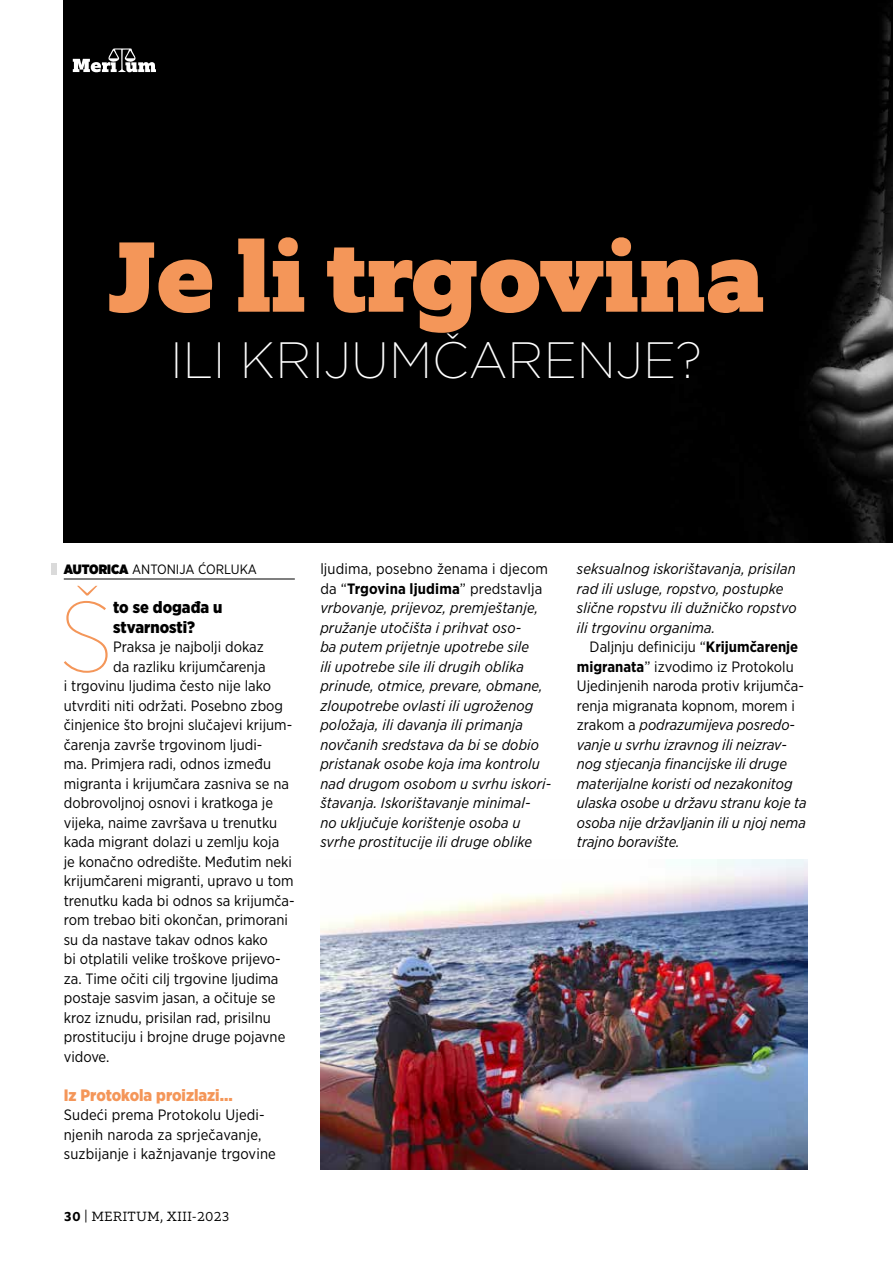
<style>
.page{position:relative;width:893px;height:1263px;background:#fff}
.page>*{position:absolute;margin:0;border:0;box-sizing:border-box;transform-origin:0 0}
.t1{font:900 100.5px "Equip Slab";color:#f49659}
.t2{font:100 100.05px "Gotham Narrow";color:#f49659}
.t3{font:200 51px "Gotham";color:#fff}
.t4{font:900 16.5px "Gotham Narrow";color:#f49659}
.t5{font:900 16.5px/19.5px "Gotham Narrow";color:#000}
.t6{font:italic 15px/19.5px "Gotham Narrow";letter-spacing:.01em;color:#000}
.t7{font:15px/19.5px "Gotham Narrow";color:#000}
.t8{font:13.5px "Gotham Narrow";color:#000}
.t9{font:300 13.5px "Equip Slab";letter-spacing:.04em;color:#000}
.s1{font-weight:900}
.s2{font-weight:700}
.s3{font-style:normal}
.s4{font-weight:700;font-style:normal}
</style>
<div class="page">
<div style="left:64px;top:0;width:829px;height:542px;background:#000"></div>
<div style="left:51px;top:563px;width:6px;height:12px;background:#dadada"></div>
<hr style="left:64px;top:579px;width:231px;height:1px;background:#000">
<img style="left:320px;top:860px;width:488px;height:309px">
<svg style="left:73px;top:48px;width:83px;height:24px"></svg>
<h1 class="t1" style="left:108px;top:213px;width:658px">Je li trgovina</h1>
<h3 class="t3" style="left:170px;top:329px;width:533px">ILI KRIJUMČARENJE?</h3>
<p class="t8" style="left:64px;top:561px;width:195px"><span class="s1">AUTORICA</span> ANTONIJA ĆORLUKA</p>
<h2 class="t2" style="left:59px;top:577px;width:56px">Š</h2>
<p class="t5" style="left:113px;top:598px;width:111px">to se događa u stvarnosti?</p>
<p class="t7" style="left:113px;top:637px;width:152px">Praksa je najbolji dokaz</p>
<p class="t7" style="left:113px;top:656px;width:154px">da razliku krijumčarenja</p>
<p class="t7" style="left:64px;top:676px;width:209px">i trgovinu ljudima često nije lako</p>
<p class="t7" style="left:64px;top:695px;width:221px">utvrditi niti održati. Posebno zbog</p>
<p class="t7" style="left:64px;top:715px;width:230px">činjenice što brojni slučajevi krijum-</p>
<p class="t7" style="left:64px;top:734px;width:200px">čarenja završe trgovinom ljudi-</p>
<p class="t7" style="left:64px;top:754px;width:209px">ma. Primjera radi, odnos između</p>
<p class="t7" style="left:64px;top:773px;width:227px">migranta i krijumčara zasniva se na</p>
<p class="t7" style="left:64px;top:793px;width:211px">dobrovoljnoj osnovi i kratkoga je</p>
<p class="t7" style="left:64px;top:812px;width:215px">vijeka, naime završava u trenutku</p>
<p class="t7" style="left:64px;top:832px;width:217px">kada migrant dolazi u zemlju koja</p>
<p class="t7" style="left:64px;top:851px;width:230px">je konačno odredište. Međutim neki</p>
<p class="t7" style="left:64px;top:871px;width:231px">krijumčareni migranti, upravo u tom</p>
<p class="t7" style="left:64px;top:890px;width:232px">trenutku kada bi odnos sa krijumča-</p>
<p class="t7" style="left:64px;top:910px;width:226px">rom trebao biti okončan, primorani</p>
<p class="t7" style="left:64px;top:929px;width:206px">su da nastave takav odnos kako</p>
<p class="t7" style="left:64px;top:949px;width:219px">bi otplatili velike troškove prijevo-</p>
<p class="t7" style="left:64px;top:968px;width:216px">za. Time očiti cilj trgovine ljudima</p>
<p class="t7" style="left:64px;top:988px;width:213px">postaje sasvim jasan, a očituje se</p>
<p class="t7" style="left:64px;top:1007px;width:209px">kroz iznudu, prisilan rad, prisilnu</p>
<p class="t7" style="left:64px;top:1027px;width:223px">prostituciju i brojne druge pojavne</p>
<p class="t7" style="left:64px;top:1046px;width:47px">vidove.</p>
<p class="t4" style="left:64px;top:1084px;width:170px">Iz Protokola proizlazi...</p>
<p class="t7" style="left:64px;top:1105px;width:214px">Sudeći prema Protokolu Ujedi&shy;njenih naroda za sprječavanje, suzbijanje i kažnjavanje trgovine</p>
<p class="t9" style="left:64px;top:1208px;width:167px"><span class="s2">30</span> | MERITUM, XIII-2023</p>
<p class="t6" style="left:320px;top:559px;width:233px"><span class="s3">ljudima, posebno ženama i djecom da “</span><span class="s4">Trgovina ljudima</span><span class="s3">” predstavlja </span>vrbovanje, prijevoz, premještanje, pružanje utočišta i prihvat oso-<br>ba putem prijetnje upotrebe sile<br>ili upotrebe sile ili drugih oblika prinude, otmice, prevare, obmane, zloupotrebe ovlasti ili ugroženog položaja, ili davanja ili primanja novčanih sredstava da bi se dobio pristanak osobe koja ima kontrolu nad drugom osobom u svrhu iskori&shy;štavanja. Iskorištavanje minimal-<br>no uključuje korištenje osoba u svrhe prostitucije ili druge oblike</p>
<p class="t6" style="left:577px;top:559px;width:221px">seksualnog iskorištavanja, prisilan rad ili usluge, ropstvo, postupke slične ropstvu ili dužničko ropstvo ili trgovinu organima.</p>
<p class="t6" style="left:577px;top:637px;width:231px;text-indent:13px"><span class="s3">Daljnju definiciju “</span><span class="s4">Krijumčarenje migranata</span><span class="s3">” izvodimo iz Protokolu Ujedinjenih naroda protiv krijumča&shy;renja migranata kopnom, morem i zrakom a</span> podrazumijeva posredo&shy;vanje u svrhu izravnog ili neizrav&shy;nog stjecanja financijske ili druge materijalne koristi od nezakonitog ulaska osobe u državu stranu koje ta osoba nije državljanin ili u njoj nema trajno boravište.</p>
</div>
